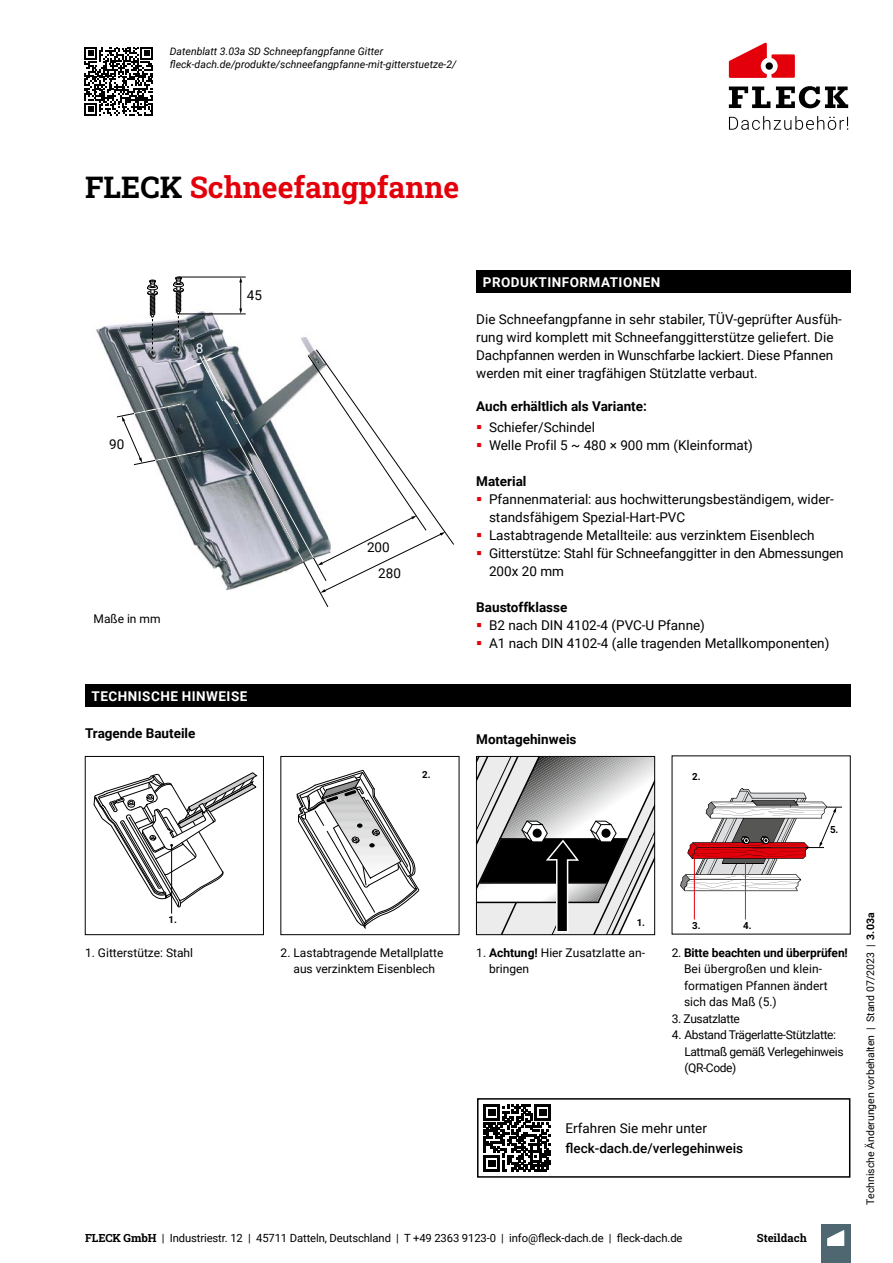
<style>
.page{position:relative;width:893px;height:1263px;background:#fff}
.page>*{position:absolute;margin:0;border:0;box-sizing:border-box;transform-origin:0 0}
.t1{font:30px "Roboto Slab";color:#e3000b}
.t2{font:13.5px/18px "Roboto";color:#000}
.t3{font:700 13.5px "Roboto";color:#000}
.t4{font:700 13.5px "Roboto";letter-spacing:.035em;color:#fff}
.t5{font:500 13.5px "Roboto";color:#000}
.t6{font:13.5px "Roboto";color:#fff}
.t7{font:12px/16.5px "Roboto";color:#000}
.t8{font:12px/16.5px "Roboto";letter-spacing:-.03em;color:#000}
.t9{font:11.25px "Roboto";letter-spacing:-.01em;color:#000}
.t10{font:11.25px "Roboto Slab";color:#000}
.t11{font:italic 10.5px/12.6px "Roboto";color:#000}
.t12{font:10.5px "Roboto";color:#000}
.t13{font:700 9.75px "Roboto";color:#000}
.s1{color:#000}
.s2{color:#e3000b}
.s3{font-weight:700}
.s4{font-family:"Roboto Slab"}
</style>
<div class="page">
<svg style="left:729px;top:43px;width:66px;height:35px"></svg>
<div style="left:765px;top:62px;width:8px;height:8px;background:#000;border-radius:50%"></div>
<svg style="left:729px;top:87px;width:41px;height:21px"></svg>
<svg style="left:776px;top:86px;width:72px;height:22px"></svg>
<svg style="left:729px;top:116px;width:119px;height:14px"></svg>
<div style="left:821px;top:1224px;width:29px;height:39px;background:#4e6771"></div>
<svg style="left:827px;top:1230px;width:17px;height:16px"></svg>
<img style="left:96px;top:324px;width:20px;height:50px">
<svg style="left:116px;top:276px;width:338px;height:331px"></svg>
<hr style="left:171px;top:845px;width:1px;height:68px;background:#000">
<svg style="left:93px;top:772px;width:164px;height:135px"></svg>
<div style="left:85px;top:756px;width:179px;height:179px;border:1px solid #000"></div>
<svg style="left:297px;top:770px;width:122px;height:159px"></svg>
<div style="left:281px;top:756px;width:178px;height:179px;border:1px solid #000"></div>
<div style="left:476px;top:270px;width:374px;height:23px;background:#000"></div>
<div style="left:85px;top:684px;width:765px;height:23px;background:#000"></div>
<svg style="left:478px;top:758px;width:175px;height:175px"></svg>
<div style="left:476px;top:756px;width:179px;height:179px;border:1px solid #000"></div>
<hr style="left:694px;top:857px;width:1px;height:62px;background:#e3000b">
<hr style="left:745px;top:861px;width:1px;height:58px;background:#565655">
<svg style="left:680px;top:788px;width:162px;height:103px"></svg>
<div style="left:477px;top:1098px;width:373px;height:80px;border:2px solid #000"></div>
<div style="left:482px;top:1102px;width:74px;height:71px;background:linear-gradient(to bottom,#fff,#fff)"></div>
<svg style="left:484px;top:1104px;width:67px;height:67px"></svg>
<svg style="left:84px;top:47px;width:69px;height:69px"></svg>
<p class="t11" style="left:170px;top:45px;width:288px">Datenblatt 3.03a SD Schneepfangpfanne Gitter fleck-dach.de/produkte/schneefangpfanne-mit-gitterstuetze-2/</p>
<h1 class="t1" style="left:85px;top:167px;width:376px"><span class="s1">FLECK</span> Schneefangpfanne</h1>
<p class="t2" style="left:109px;top:435px;width:17px">90</p>
<p class="t6" style="left:196px;top:339px;width:9px">8</p>
<p class="t2" style="left:247px;top:285px;width:17px">45</p>
<p class="t7" style="left:94px;top:610px;width:69px">Maße in mm</p>
<p class="t4" style="left:92px;top:686px;width:157px">TECHNISCHE HINWEISE</p>
<p class="t3" style="left:85px;top:724px;width:112px">Tragende Bauteile</p>
<p class="t2" style="left:378px;top:534px;width:24px;line-height:25.7px;text-indent:-11px">200<br>280</p>
<p class="t13" style="left:422px;top:768px;width:10px">2.</p>
<p class="t4" style="left:483px;top:272px;width:179px">PRODUKTINFORMATIONEN</p>
<p class="t2" style="left:476px;top:310px;width:367px">Die Schneefangpfanne in sehr stabiler, TÜV-geprüfter Ausfüh&shy;rung wird komplett mit Schneefanggitterstütze geliefert. Die Dachpfannen werden in Wunschfarbe lackiert. Diese Pfannen werden mit einer tragfähigen Stützlatte verbaut.</p>
<p class="t3" style="left:476px;top:397px;width:172px">Auch erhältlich als Variante:</p>
<p class="t2" style="left:476px;top:418px;width:120px"><span class="s2">▪</span> Schiefer/Schindel</p>
<p class="t2" style="left:476px;top:436px;width:278px"><span class="s2">▪</span> Welle Profil 5 ~ 480 × 900 mm (Kleinformat)</p>
<p class="t3" style="left:476px;top:472px;width:52px">Material</p>
<p class="t2" style="left:489px;top:490px;width:346px;text-indent:-13px"><span class="s2">▪</span> Pfannenmaterial: aus hochwitterungsbeständigem, wider&shy;standsfähigem Spezial-Hart-PVC</p>
<p class="t2" style="left:476px;top:526px;width:340px"><span class="s2">▪</span> Lastabtragende Metallteile: aus verzinktem Eisenblech</p>
<p class="t2" style="left:489px;top:544px;width:356px;text-indent:-13px"><span class="s2">▪</span> Gitterstütze: Stahl für Schneefanggitter in den Abmessungen<br>200x 20 mm</p>
<p class="t3" style="left:476px;top:598px;width:93px">Baustoffklasse</p>
<p class="t2" style="left:476px;top:616px;width:230px"><span class="s2">▪</span> B2 nach DIN 4102-4 (PVC-U Pfanne)</p>
<p class="t2" style="left:476px;top:634px;width:355px"><span class="s2">▪</span> A1 nach DIN 4102-4 (alle tragenden Metallkomponenten)</p>
<p class="t3" style="left:476px;top:729px;width:102px">Montagehinweis</p>
<p class="t13" style="left:692px;top:770px;width:10px">2.</p>
<p class="t13" style="left:830px;top:822px;width:10px">5.</p>
<p class="t13" style="left:169px;top:913px;width:10px">1.</p>
<p class="t7" style="left:85px;top:944px;width:110px">1. Gitterstütze: Stahl</p>
<p class="t7" style="left:281px;top:944px;width:164px;text-align:center">2. Lastabtragende Metallplatte aus verzinktem Eisenblech</p>
<p class="t13" style="left:637px;top:916px;width:10px">1.</p>
<p class="t13" style="left:692px;top:919px;width:10px">3.</p>
<p class="t13" style="left:743px;top:919px;width:10px">4.</p>
<p class="t7" style="left:489px;top:944px;width:157px;text-indent:-13px">1. <span class="s3">Achtung!</span> Hier Zusatzlatte an&shy;bringen</p>
<p class="t7" style="left:684px;top:944px;width:165px;text-indent:-12px">2. <span class="s3">Bitte beachten und überprüfen!<br></span>Bei übergroßen und klein&shy;formatigen Pfannen ändert sich das Maß (5.)</p>
<p class="t8" style="left:672px;top:1010px;width:70px">3. Zusatzlatte</p>
<p class="t8" style="left:684px;top:1026px;width:161px;text-indent:-13px">4. Abstand Trägerlatte-Stützlatte:<br>Lattmaß gemäß Verlegehinweis (QR-Code)</p>
<p class="t2" style="left:566px;top:1119px;width:143px">Erfahren Sie mehr unter</p>
<p class="t5" style="left:566px;top:1139px;width:179px">fleck-dach.de/verlegehinweis</p>
<p class="t9" style="left:85px;top:1230px;width:599px"><span class="s4">FLECK GmbH</span> | Industriestr. 12 | 45711 Datteln, Deutschland | T +49 2363 9123-0 | info@fleck-dach.de | fleck-dach.de</p>
<p class="t10" style="left:757px;top:1230px;width:51px">Steildach</p>
<p class="t12" style="left:863px;top:1205px;width:293px;rotate:-90deg">Technische Änderungen vorbehalten | Stand 07/2023 | <span class="s3">3.03a</span></p>
</div>
